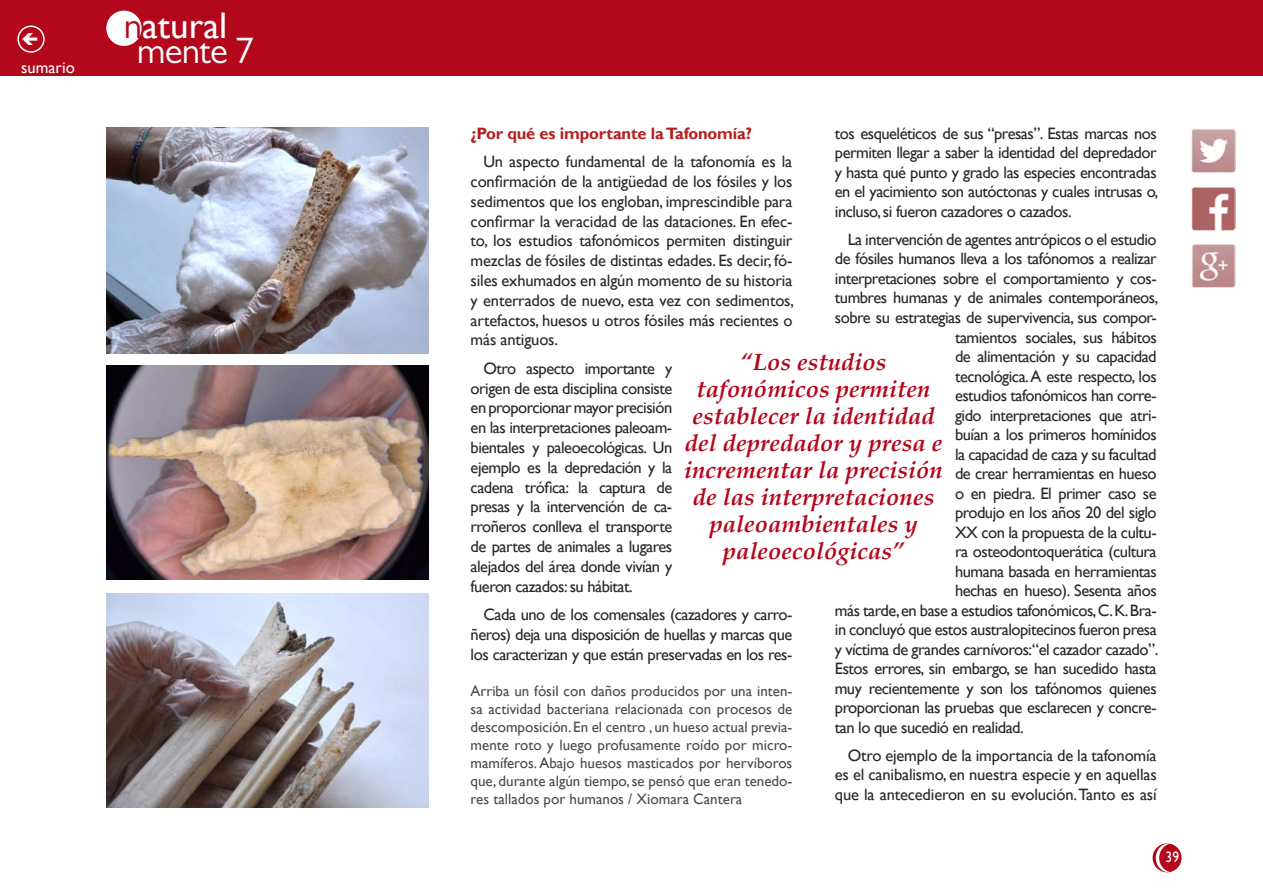
<style>
.page{position:relative;width:1263px;height:893px;background:#fff}
.page>*{position:absolute;margin:0;border:0;box-sizing:border-box;transform-origin:0 0}
.t1{font:37.05px "Gill Sans";color:#fff}
.t2{font:37.05px "Gill Sans MT Pro";letter-spacing:-.02em;color:#fff}
.t3{font:italic 700 24px/27px "Palatino";color:#b3071b;text-align:center}
.t4{font:16.5px/19.8px "Gill Sans";letter-spacing:-.03em;color:#282829;text-align:justify}
.t5{font:700 16.5px "Gill Sans";letter-spacing:-.01em;color:#b61f1f}
.t6{font:16.5px "Gill Sans";color:#fff}
.t7{font:15px/18px "Gill Sans";color:#4b4b4d;text-align:justify}
.t8{font:15px "Gill Sans";color:#fff;scale:.9 1}
.s1{font-family:"Gill Sans MT Pro";color:#b3071b}
</style>
<div class="page">
<div style="left:1153px;top:844px;width:28px;height:28px;background:#b3071b;border-radius:50%"></div>
<div style="left:1152px;top:843px;width:29px;height:29px;border:2px solid #b3071b;border-radius:50%"></div>
<div style="left:0;top:0;width:1263px;height:76px;background:#b3071b"></div>
<div style="left:107px;top:11px;width:34px;height:34px;background:#fff;border-radius:50%"></div>
<div style="left:106px;top:11px;width:36px;height:35px;border:2px solid #fff;border-radius:50%"></div>
<svg style="left:1156px;top:843px;width:15px;height:29px"></svg>
<div style="left:17px;top:26px;width:28px;height:27px;border:2px solid #fff;border-radius:50%"></div>
<img style="left:1191px;top:187px;width:44px;height:43px">
<img style="left:1191px;top:129px;width:44px;height:44px">
<img style="left:1191px;top:244px;width:44px;height:44px">
<img style="left:106px;top:128px;width:322px;height:226px">
<img style="left:106px;top:365px;width:322px;height:215px">
<img style="left:106px;top:593px;width:322px;height:215px">
<p class="t6" style="left:21px;top:58px;width:55px">sumario</p>
<h1 class="t1" style="left:124px;top:4px;width:105px"><span class="s1">n</span>atural</h1>
<h1 class="t2" style="left:137px;top:28px;width:119px">mente 7</h1>
<p class="t4" style="left:835px;top:124px;width:325px">tos esqueléticos de sus “presas”. Estas marcas nos permiten llegar a saber la identidad del depredador y hasta qué punto y grado las especies encontradas en el yacimiento son autóctonas y cuales intrusas o, incluso, si fueron cazadores o cazados.</p>
<p class="t4" style="left:848px;top:230px;width:310px">La intervención de agentes antrópicos o el estudio</p>
<p class="t4" style="left:835px;top:249px;width:323px">de fósiles humanos lleva a los tafónomos a realizar</p>
<p class="t4" style="left:835px;top:269px;width:323px">interpretaciones sobre el comportamiento y cos-</p>
<p class="t4" style="left:835px;top:288px;width:325px">tumbres humanas y de animales contemporáneos,</p>
<p class="t4" style="left:835px;top:308px;width:323px">sobre su estrategias de supervivencia, sus compor-</p>
<p class="t4" style="left:955px;top:327px;width:203px">tamientos sociales, sus hábitos</p>
<p class="t4" style="left:955px;top:347px;width:203px">de alimentación y su capacidad</p>
<p class="t4" style="left:955px;top:366px;width:203px">tecnológica. A este respecto, los</p>
<p class="t4" style="left:955px;top:386px;width:203px">estudios tafonómicos han corre-</p>
<p class="t4" style="left:955px;top:405px;width:203px">gido interpretaciones que atri-</p>
<p class="t4" style="left:955px;top:425px;width:203px">buían a los primeros homínidos</p>
<p class="t4" style="left:955px;top:444px;width:203px">la capacidad de caza y su facultad</p>
<p class="t4" style="left:955px;top:464px;width:203px">de crear herramientas en hueso</p>
<p class="t4" style="left:955px;top:483px;width:203px">o en piedra. El primer caso se</p>
<p class="t4" style="left:955px;top:503px;width:203px">produjo en los años 20 del siglo</p>
<p class="t4" style="left:955px;top:522px;width:203px">XX con la propuesta de la cultu-</p>
<p class="t4" style="left:955px;top:542px;width:203px">ra osteodontoquerática (cultura</p>
<p class="t4" style="left:955px;top:561px;width:203px">humana basada en herramientas</p>
<p class="t4" style="left:955px;top:581px;width:203px">hechas en hueso). Sesenta años</p>
<p class="t4" style="left:835px;top:600px;width:323px">más tarde, en base a estudios tafonómicos, C. K. Bra-</p>
<p class="t4" style="left:835px;top:620px;width:323px">in concluyó que estos australopitecinos fueron presa</p>
<p class="t4" style="left:835px;top:639px;width:325px">y víctima de grandes carnívoros:“el cazador cazado”.</p>
<p class="t4" style="left:835px;top:659px;width:323px">Estos errores, sin embargo, se han sucedido hasta</p>
<p class="t4" style="left:835px;top:678px;width:323px">muy recientemente y son los tafónomos quienes</p>
<p class="t4" style="left:835px;top:698px;width:323px">proporcionan las pruebas que esclarecen y concre-</p>
<p class="t4" style="left:835px;top:717px;width:190px">tan lo que sucedió en realidad.</p>
<p class="t4" style="left:835px;top:746px;width:323px;text-indent:13px">Otro ejemplo de la importancia de la tafonomía es el canibalismo, en nuestra especie y en aquellas que la antecedieron en su evolución. Tanto es así</p>
<p class="t5" style="left:471px;top:123px;width:283px">¿Por qué es importante la Tafonomía?</p>
<p class="t4" style="left:471px;top:152px;width:325px;text-indent:13px">Un aspecto fundamental de la tafonomía es la confirmación de la antigüedad de los fósiles y los sedimentos que los engloban, imprescindible para confirmar la veracidad de las dataciones. En efec&shy;to, los estudios tafonómicos permiten distinguir mezclas de fósiles de distintas edades. Es decir, fó&shy;siles exhumados en algún momento de su historia y enterrados de nuevo, esta vez con sedimentos, artefactos, huesos u otros fósiles más recientes o más antiguos.</p>
<p class="t4" style="left:471px;top:359px;width:203px;text-indent:13px">Otro aspecto importante y origen de esta disciplina consiste en proporcionar mayor precisión en las interpretaciones paleoam&shy;bientales y paleoecológicas. Un ejemplo es la depredación y la cadena trófica: la captura de presas y la intervención de ca&shy;rroñeros conlleva el transporte de partes de animales a lugares alejados del área donde vivían y fueron cazados: su hábitat.</p>
<p class="t4" style="left:471px;top:605px;width:323px;text-indent:13px">Cada uno de los comensales (cazadores y carro&shy;ñeros) deja una disposición de huellas y marcas que los caracterizan y que están preservadas en los res-</p>
<h2 class="t3" style="left:684px;top:348px;width:260px">“Los estudios tafonómicos permiten establecer la identidad del depredador y presa e incrementar la precisión de las interpretaciones paleoambientales y paleoecológicas”</h2>
<p class="t7" style="left:471px;top:682px;width:323px">Arriba un fósil con daños producidos por una inten&shy;sa actividad bacteriana relacionada con procesos de descomposición. En el centro , un hueso actual previa&shy;mente roto y luego profusamente roído por micro&shy;mamíferos. Abajo huesos masticados por hervíboros que, durante algún tiempo, se pensó que eran tenedo&shy;res tallados por humanos / Xiomara Cantera</p>
<p class="t8" style="left:1165px;top:849px;width:16px">39</p>
</div>
